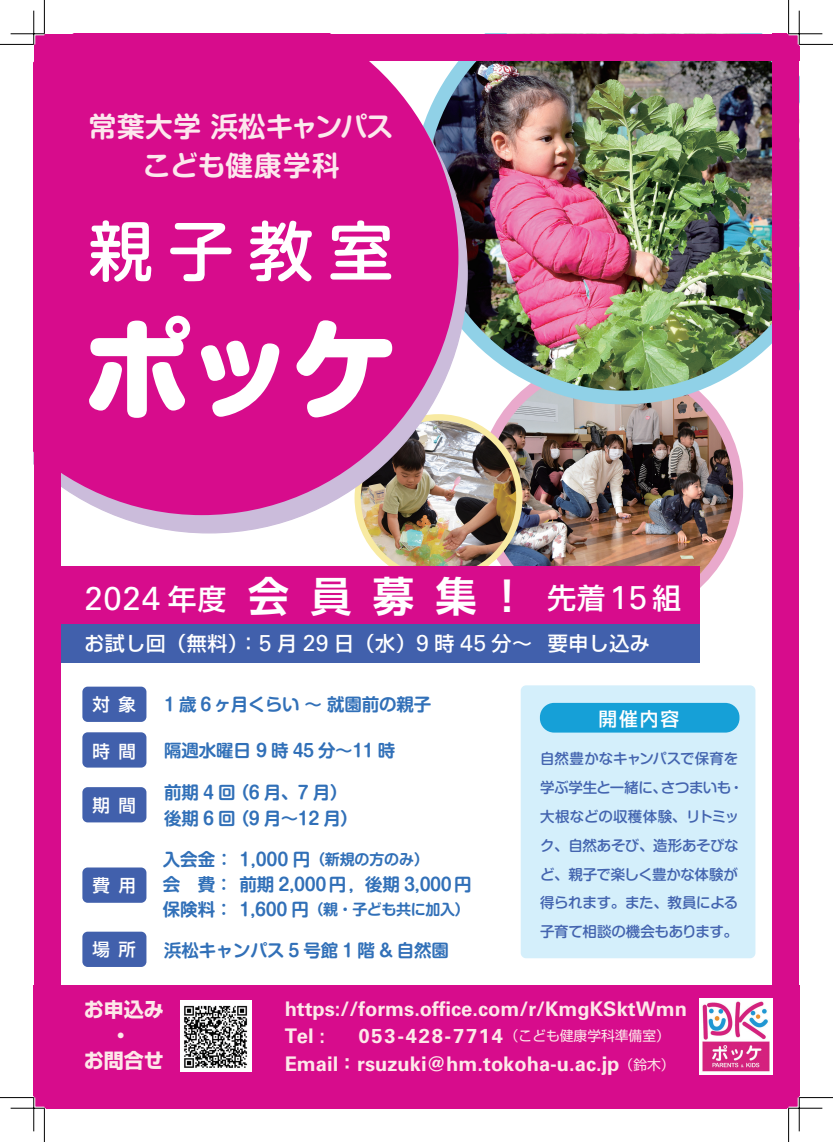
<style>
.page{position:relative;width:833px;height:1142px;background:#fff}
.page>*{position:absolute;margin:0;border:0;box-sizing:border-box;transform-origin:0 0}
.t1{font:800 108.75px "Shin M Go Pro";color:#fff}
.t2{font:500 65px "Shin M Go Pro";color:#fff}
.t3{font:700 41.25px "Shin Go Pro De";color:#fff}
.t4{font:33px "Univers LT Std";color:#fff}
.t5{font:500 28.75px "Shin Go Pr 5";color:#fff}
.t6{font:700 27.5px/38.8px "Shin M Go Pro De";color:#fce8ed;text-align:center}
.t7{font:700 20.12px/27.5px "Univers LT Std";color:#fde8e9}
.t8{font:500 20px "Shin Go Pr 5";letter-spacing:.025em;color:#fff}
.t9{font:700 20px/25px "Shin Go Pr 5";color:#fde8e9;text-align:center}
.t10{font:500 18.75px "Shin Go Pr 5";color:#fff}
.t11{font:700 17.5px/25px "Shin M Go Pro De";letter-spacing:-.01em;color:#3170b8}
.t12{font:500 17.5px "Shin Go Pr 5";color:#fff}
.t13{font:700 17.38px "Shin M Go Pro De";letter-spacing:-.01em;color:#3170b8}
.t14{font:700 15px "Shin M Go Pro De";letter-spacing:-.025em;color:#3170b8}
.t15{font:500 14.5px/28.8px "Shin M Go Pro";letter-spacing:-.02em;color:#4364af}
.s1{font-family:"Univers LT Std";font-weight:400;font-size:33px}
.s2{font-family:"Shin Go Pr 5";font-weight:500;font-size:28.75px}
.s3{font-family:"Univers LT Std";font-weight:400;font-size:23px}
.s4{font-size:15px}
.s5{font-size:17.5px}
.s6{font-family:"Shin Go Pr 5";font-weight:400;font-size:13.75px}
.s7{font-family:"Shin Go Pr 5";font-size:17.5px}
</style>
<div class="page">
<div style="left:82px;top:686px;width:64px;height:35px;background:#4160ac;border-radius:5px"></div>
<div style="left:82px;top:931px;width:64px;height:35px;background:#4160ac;border-radius:5px"></div>
<div style="left:82px;top:732px;width:64px;height:35px;background:#4160ac;border-radius:5px"></div>
<div style="left:82px;top:787px;width:64px;height:35px;background:#4160ac;border-radius:5px"></div>
<div style="left:82px;top:867px;width:64px;height:35px;background:#4160ac;border-radius:5px"></div>
<div style="left:521px;top:685px;width:234px;height:273px;background:#d4effb;border-radius:5px"></div>
<div style="left:34px;top:984px;width:765px;height:123px;background:#d70c8c"></div>
<img style="left:497px;top:404px;width:241px;height:173px">
<img style="left:468px;top:60px;width:304px;height:344px">
<img style="left:362px;top:420px;width:157px;height:146px">
<div style="left:540px;top:702px;width:199px;height:30px;background:#16a0d7;border-radius:14px"></div>
<img style="left:60px;top:60px;width:408px;height:473px">
<svg style="left:60px;top:60px;width:398px;height:455px;background:#d31f91"></svg>
<div style="left:45px;top:566px;width:655px;height:62px;background:#d70c8c"></div>
<div style="left:45px;top:624px;width:655px;height:38px;background:#4160ac"></div>
<div style="left:180px;top:1000px;width:72px;height:71px;background:#fff"></div>
<div style="left:772px;top:34px;width:27px;height:1061px;background:#d70c8c"></div>
<div style="left:34px;top:34px;width:765px;height:26px;background:#d70c8c"></div>
<div style="left:34px;top:42px;width:26px;height:1053px;background:#d70c8c"></div>
<img style="left:184px;top:1005px;width:64px;height:63px">
<img style="left:699px;top:998px;width:73px;height:76px">
<hr style="left:11px;top:32px;width:33px;height:3px;background:#fff">
<hr style="left:788px;top:32px;width:34px;height:3px;background:#fff">
<hr style="left:11px;top:1106px;width:33px;height:3px;background:#fff">
<hr style="left:788px;top:1106px;width:34px;height:3px;background:#fff">
<hr style="left:32px;top:11px;width:3px;height:33px;background:#fff">
<hr style="left:32px;top:1097px;width:3px;height:33px;background:#fff">
<hr style="left:798px;top:11px;width:3px;height:33px;background:#fff">
<hr style="left:798px;top:1097px;width:3px;height:33px;background:#fff">
<hr style="left:0;top:44px;width:34px;height:1px;background:#000">
<hr style="left:799px;top:44px;width:34px;height:1px;background:#000">
<hr style="left:0;top:1096px;width:34px;height:1px;background:#000">
<hr style="left:799px;top:1096px;width:34px;height:1px;background:#000">
<hr style="left:44px;top:0;width:1px;height:34px;background:#000">
<hr style="left:44px;top:1107px;width:1px;height:34px;background:#000">
<hr style="left:788px;top:0;width:1px;height:34px;background:#000">
<hr style="left:788px;top:1107px;width:1px;height:34px;background:#000">
<hr style="left:11px;top:33px;width:33px;height:1px;background:#000">
<hr style="left:788px;top:33px;width:34px;height:1px;background:#000">
<hr style="left:11px;top:1107px;width:33px;height:1px;background:#000">
<hr style="left:788px;top:1107px;width:34px;height:1px;background:#000">
<hr style="left:33px;top:11px;width:1px;height:33px;background:#000">
<hr style="left:33px;top:1097px;width:1px;height:33px;background:#000">
<hr style="left:799px;top:11px;width:1px;height:33px;background:#000">
<hr style="left:799px;top:1097px;width:1px;height:33px;background:#000">
<h3 class="t6" style="left:89px;top:104px;width:306px">常葉大学 浜松キャンパスこども健康学科</h3>
<h2 class="t2" style="left:88px;top:198px;width:306px">親子教室</h2>
<h1 class="t1" style="left:83px;top:280px;width:317px">ポッケ</h1>
<h3 class="t3" style="left:248px;top:562px;width:281px">会 員 募 集 ！</h3>
<h3 class="t5" style="left:547px;top:574px;width:135px">先着<span class="s1">15</span>組</h3>
<h3 class="t4" style="left:84px;top:579px;width:143px">2024 <span class="s2">年度</span></h3>
<p class="t8" style="left:84px;top:626px;width:567px">お試し回（無料）：<span class="s3">5</span> 月 <span class="s3">29</span> 日（水）<span class="s3">9</span> 時 <span class="s3">45</span> 分～ 要申し込み</p>
<p class="t12" style="left:93px;top:690px;width:45px">対 象</p>
<p class="t12" style="left:93px;top:736px;width:45px">時 間</p>
<p class="t12" style="left:93px;top:790px;width:45px">期 間</p>
<p class="t12" style="left:93px;top:870px;width:45px">費 用</p>
<p class="t12" style="left:93px;top:935px;width:45px">場 所</p>
<p class="t11" style="left:164px;top:689px;width:268px">1 歳 6ヶ月くらい ～ 就園前の親子</p>
<p class="t13" style="left:164px;top:736px;width:233px">隔週水曜日 9 時 45 分～11 時</p>
<p class="t11" style="left:164px;top:777px;width:198px;line-height:26.2px">前期 4 回（6 月、7 月）　後期 6 回（9 月～12 月）</p>
<p class="t11" style="left:163px;top:844px;width:310px">入会金： 1,000 円<span class="s4">（新規の方のみ）<br></span>会　費： 前期 2,000円, 後期 3,000円</p>
<p class="t14" style="left:163px;top:896px;width:308px"><span class="s5">保険料： 1,600 円</span>（親・子ども共に加入）</p>
<p class="t11" style="left:164px;top:935px;width:286px">浜松キャンパス 5 号館 1 階 &amp; 自然園</p>
<p class="t10" style="left:598px;top:703px;width:82px">開催内容</p>
<p class="t15" style="left:540px;top:742px;width:205px">自然豊かなキャンパスで保育を学ぶ学生と一緒に、さつまいも・大根などの収穫体験、リトミック、自然あそび、造形あそびなど、親子で楽しく豊かな体験が得られます。また、教員による子育て相談の機会もあります。</p>
<p class="t9" style="left:84px;top:995px;width:82px">お申込み・<br>お問合せ</p>
<p class="t7" style="left:285px;top:994px;width:404px">https://forms.office.com/r/KmgKSktWmn<br>Tel :</p>
<p class="t7" style="left:285px;top:1022px;width:391px;text-align:right">053-428-7714<span class="s6">（こども健康学科準備室）<br></span>Email<span class="s7">：</span>rsuzuki@hm.tokoha-u.ac.jp<span class="s6">（鈴木）</span></p>
</div>
